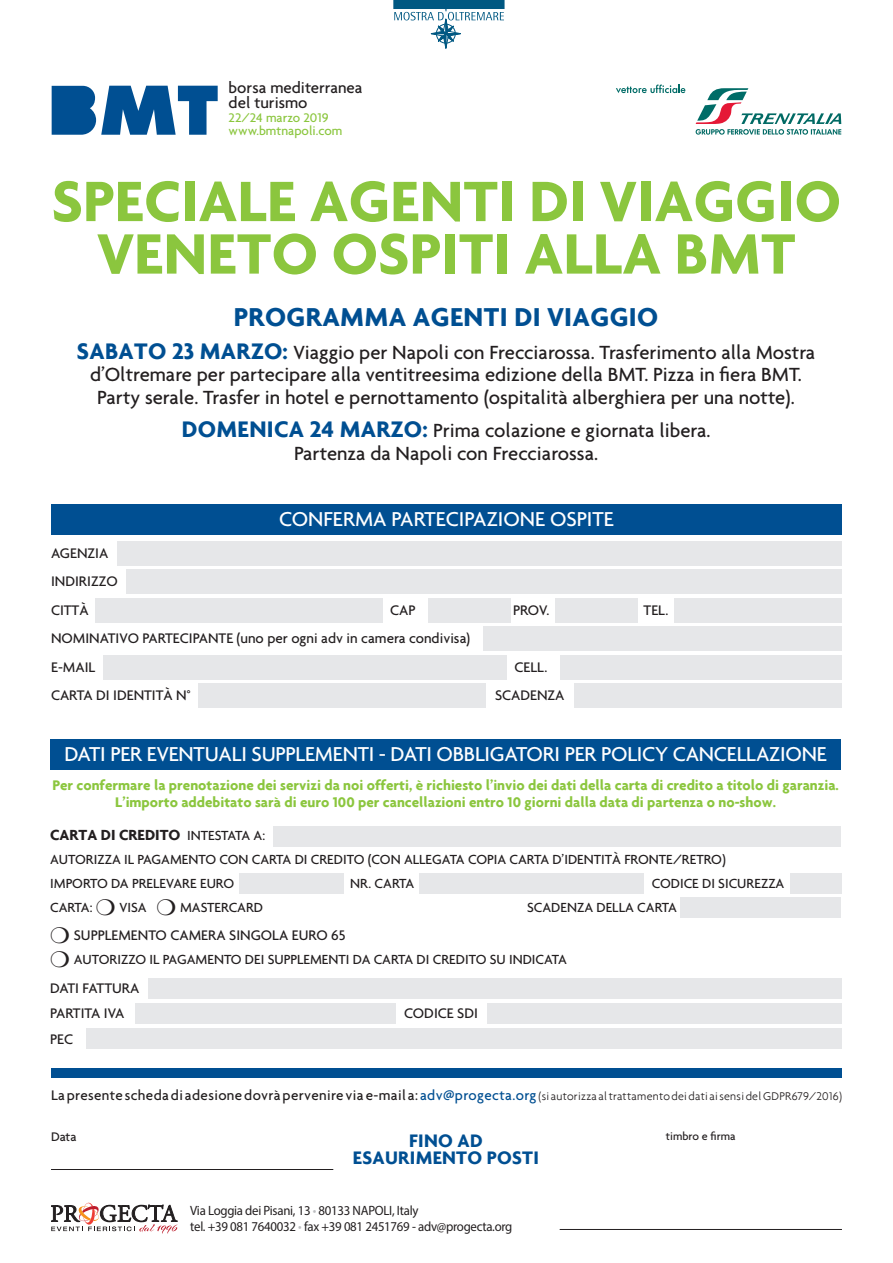
<style>
.page{position:relative;width:893px;height:1263px;background:#fff}
.page>*{position:absolute;margin:0;border:0;box-sizing:border-box;transform-origin:0 0}
.t1{font:700 61.5px "Agenda";letter-spacing:.005em;color:#8bc63e}
.t2{font:700 27.9px "Agenda";letter-spacing:.015em;color:#004f92}
.t3{font:500 21.75px "Agenda";letter-spacing:-.01em;color:#fff}
.t4{font:500 20.55px "Agenda";color:#231f20}
.t5{font:700 19.5px "Agenda";letter-spacing:.015em;color:#004f92}
.t6{font:500 16.8px "Agenda";color:#231f20}
.t7{font:700 15.75px "Agenda";color:#231f20}
.t8{font:700 15px/16.5px "Agenda";color:#8bc63e;text-align:center}
.t9{font:500 15px "Agenda";color:#231f20}
.t10{font:500 15px "Agenda";letter-spacing:-.03em;color:#231f20}
.t11{font:500 14.25px "Agenda";color:#231f20}
.t12{font:13.5px "Myriad Pro";letter-spacing:-.02em;color:#231f20;scale:.95 1}
.t13{font:500 13.5px "Agenda";color:#8bc63e}
.t14{font:500 13.5px "Agenda";color:#231f20}
.t15{font:300 12px "Agenda";letter-spacing:.025em;color:#231f20}
.t16{font:500 12px "Agenda";color:#231f20}
.s1{font-weight:700;font-size:24.3px;color:#004f92}
.s2{font-weight:500;font-size:14.25px}
.s3{font-weight:500;font-size:15px}
.s4{font-weight:500;font-size:15px;color:#004f92}
.s5{color:#bcbdc0}
</style>
<div class="page">
<div style="left:393px;top:0;width:112px;height:9px;background:#005882"></div>
<svg style="left:394px;top:9px;width:110px;height:39px"></svg>
<svg style="left:52px;top:86px;width:166px;height:49px"></svg>
<svg style="left:696px;top:88px;width:145px;height:47px"></svg>
<svg style="left:616px;top:85px;width:69px;height:8px"></svg>
<svg style="left:51px;top:1202px;width:127px;height:31px"></svg>
<div style="left:50px;top:739px;width:790px;height:31px;background:#004f92"></div>
<div style="left:273px;top:826px;width:568px;height:20px;background:#e6e7e9"></div>
<div style="left:239px;top:874px;width:105px;height:20px;background:#e6e7e9"></div>
<div style="left:420px;top:874px;width:224px;height:20px;background:#e6e7e9"></div>
<div style="left:790px;top:874px;width:51px;height:20px;background:#e6e7e9"></div>
<div style="left:681px;top:898px;width:160px;height:20px;background:#e6e7e9"></div>
<div style="left:148px;top:978px;width:694px;height:20px;background:#e6e7e9"></div>
<div style="left:87px;top:1029px;width:755px;height:20px;background:#e6e7e9"></div>
<div style="left:487px;top:1004px;width:355px;height:20px;background:#e6e7e9"></div>
<div style="left:135px;top:1004px;width:260px;height:20px;background:#e6e7e9"></div>
<div style="left:51px;top:504px;width:790px;height:30px;background:#004f92"></div>
<div style="left:118px;top:541px;width:724px;height:25px;background:#e6e7e9"></div>
<div style="left:126px;top:569px;width:715px;height:25px;background:#e6e7e9"></div>
<div style="left:95px;top:598px;width:288px;height:25px;background:#e6e7e9"></div>
<div style="left:428px;top:598px;width:82px;height:25px;background:#e6e7e9"></div>
<div style="left:555px;top:598px;width:83px;height:25px;background:#e6e7e9"></div>
<div style="left:674px;top:598px;width:168px;height:25px;background:#e6e7e9"></div>
<div style="left:483px;top:626px;width:359px;height:25px;background:#e6e7e9"></div>
<div style="left:560px;top:655px;width:282px;height:24px;background:#e6e7e9"></div>
<div style="left:103px;top:655px;width:403px;height:24px;background:#e6e7e9"></div>
<div style="left:575px;top:683px;width:267px;height:25px;background:#e6e7e9"></div>
<div style="left:199px;top:683px;width:287px;height:25px;background:#e6e7e9"></div>
<hr style="left:560px;top:1229px;width:282px;height:1px;background:#231f20">
<hr style="left:51px;top:1169px;width:282px;height:1px;background:#231f20">
<div style="left:51px;top:1068px;width:790px;height:10px;background:#004f92"></div>
<p class="t6" style="left:229px;top:78px;width:135px">borsa mediterranea</p>
<p class="t6" style="left:229px;top:92px;width:80px">del turismo</p>
<p class="t13" style="left:229px;top:109px;width:102px">22/24 marzo 2019</p>
<p class="t13" style="left:229px;top:122px;width:115px">www.bmtnapoli.com</p>
<p class="t1" style="left:52px;top:164px;width:791px">SPECIALE AGENTI DI VIAGGIO</p>
<p class="t1" style="left:98px;top:216px;width:699px">VENETO OSPITI ALLA BMT</p>
<p class="t2" style="left:234px;top:300px;width:426px">PROGRAMMA AGENTI DI VIAGGIO</p>
<p class="t4" style="left:77px;top:340px;width:740px"><span class="s1">SABATO 23 MARZO:</span> Viaggio per Napoli con Frecciarossa. Trasferimento alla Mostra</p>
<p class="t4" style="left:90px;top:362px;width:713px">d’Oltremare per partecipare alla ventitreesima edizione della BMT. Pizza in fiera BMT.</p>
<p class="t4" style="left:97px;top:385px;width:699px">Party serale. Trasfer in hotel e pernottamento (ospitalità alberghiera per una notte).</p>
<p class="t4" style="left:182px;top:418px;width:530px"><span class="s1">DOMENICA 24 MARZO:</span> Prima colazione e giornata libera.</p>
<p class="t4" style="left:294px;top:441px;width:306px">Partenza da Napoli con Frecciarossa.</p>
<p class="t3" style="left:279px;top:505px;width:336px">CONFERMA PARTECIPAZIONE OSPITE</p>
<p class="t9" style="left:51px;top:544px;width:59px">AGENZIA</p>
<p class="t9" style="left:51px;top:572px;width:68px">INDIRIZZO</p>
<p class="t9" style="left:51px;top:601px;width:39px">CITTÀ</p>
<p class="t9" style="left:390px;top:601px;width:27px">CAP</p>
<p class="t9" style="left:513px;top:601px;width:38px">PROV.</p>
<p class="t9" style="left:644px;top:601px;width:26px">TEL.</p>
<p class="t9" style="left:51px;top:629px;width:421px">NOMINATIVO PARTECIPANTE (uno per ogni adv in camera condivisa)</p>
<p class="t9" style="left:51px;top:658px;width:46px">E-MAIL</p>
<p class="t9" style="left:515px;top:658px;width:34px">CELL.</p>
<p class="t9" style="left:51px;top:686px;width:141px">CARTA DI IDENTITÀ N°</p>
<p class="t9" style="left:495px;top:686px;width:71px">SCADENZA</p>
<p class="t3" style="left:64px;top:741px;width:764px">DATI PER EVENTUALI SUPPLEMENTI - DATI OBBLIGATORI PER POLICY CANCELLAZIONE</p>
<p class="t8" style="left:52px;top:777px;width:788px">Per confermare la prenotazione dei servizi da noi offerti, è richiesto l’invio dei dati della carta di credito a titolo di garanzia.<br>L’importo addebitato sarà di euro 100 per cancellazioni entro 10 giorni dalla data di partenza o no-show.</p>
<p class="t7" style="left:50px;top:825px;width:217px">CARTA DI CREDITO <span class="s2">INTESTATA A:</span></p>
<p class="t11" style="left:50px;top:850px;width:677px">AUTORIZZA IL PAGAMENTO CON CARTA DI CREDITO (CON ALLEGATA COPIA CARTA D’IDENTITÀ FRONTE/RETRO)</p>
<p class="t11" style="left:50px;top:874px;width:185px">IMPORTO DA PRELEVARE EURO</p>
<p class="t11" style="left:350px;top:874px;width:66px">NR. CARTA</p>
<p class="t11" style="left:652px;top:874px;width:134px">CODICE DI SICUREZZA</p>
<p class="t11" style="left:50px;top:898px;width:215px">CARTA: ❍ VISA ❍ MASTERCARD</p>
<p class="t11" style="left:527px;top:898px;width:151px">SCADENZA DELLA CARTA</p>
<p class="t9" style="left:50px;top:926px;width:297px">❍ SUPPLEMENTO CAMERA SINGOLA EURO 65</p>
<p class="t11" style="left:50px;top:951px;width:518px">❍ AUTORIZZO IL PAGAMENTO DEI SUPPLEMENTI DA CARTA DI CREDITO SU INDICATA</p>
<p class="t9" style="left:50px;top:979px;width:91px">DATI FATTURA</p>
<p class="t10" style="left:50px;top:1004px;width:76px">PARTITA IVA</p>
<p class="t9" style="left:404px;top:1004px;width:75px">CODICE SDI</p>
<p class="t9" style="left:50px;top:1030px;width:24px">PEC</p>
<p class="t15" style="left:51px;top:1089px;width:792px"><span class="s3">La presente scheda di adesione dovrà pervenire via e-mail a:</span> <span class="s4">adv@progecta.org</span> (si autorizza al trattamento dei dati ai sensi del GDPR679/2016)</p>
<p class="t5" style="left:409px;top:1129px;width:75px">FINO AD</p>
<p class="t5" style="left:353px;top:1145px;width:188px">ESAURIMENTO POSTI</p>
<p class="t14" style="left:51px;top:1129px;width:27px">Data</p>
<p class="t16" style="left:666px;top:1129px;width:71px">timbro e firma</p>
<p class="t12" style="left:190px;top:1202px;width:242px">Via Loggia dei Pisani, 13 <span class="s5">•</span> 80133 NAPOLI, Italy</p>
<p class="t12" style="left:190px;top:1218px;width:341px">tel. +39 081 7640032 <span class="s5">•</span> fax +39 081 2451769 - adv@progecta.org</p>
</div>
